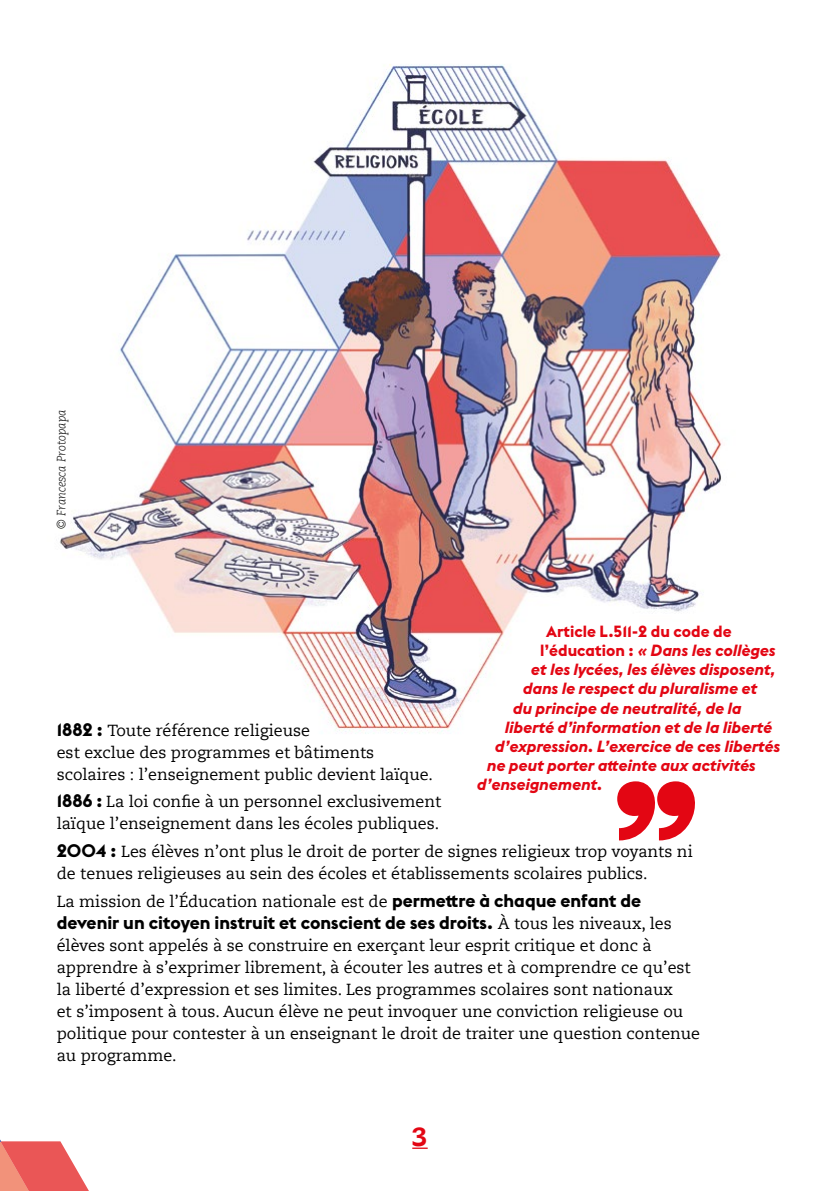
<style>
.page{position:relative;width:840px;height:1191px;background:#fff}
.page>*{position:absolute;margin:0;border:0;box-sizing:border-box;transform-origin:0 0}
.t1{font:800 26px "Caecilia LT Pro 85";color:#e30613}
.t2{font:700 18px "Euclid Flex";color:#000}
.t3{font:16px/22px "Caecilia LT Pro 55 Roman";color:#000}
.t4{font:italic 700 16px "Euclid Flex";color:#e30613}
.t5{font:700 16px "Euclid Flex";color:#e30613}
.t6{font:italic 300 12px "Caecilia LT Pro 46";color:#000}
.s1{font-style:normal}
.s2{font-family:"Euclid Flex";font-weight:700;font-size:18px}
.s3{font-family:"Caecilia LT Pro 55 Roman";font-weight:400;font-size:16px}
</style>
<div class="page">
<svg style="left:412px;top:1147px;width:15px;height:1px"></svg>
<img style="left:60px;top:64px;width:662px;height:670px">
<svg style="left:617px;top:781px;width:78px;height:59px"></svg>
<svg style="left:0;top:1139px;width:89px;height:52px"></svg>
<p class="t6" style="left:54px;top:528px;width:121px;rotate:-90deg">© Francesca Protopapa</p>
<p class="t5" style="left:546px;top:622px;width:187px">Article L.511-2 du code de</p>
<p class="t4" style="left:540px;top:641px;width:236px"><span class="s1">l’éducation :</span> « Dans les collèges</p>
<p class="t4" style="left:530px;top:660px;width:246px">et les lycées, les élèves disposent,</p>
<p class="t4" style="left:522px;top:679px;width:235px">dans le respect du pluralisme et</p>
<p class="t4" style="left:512px;top:698px;width:230px">du principe de neutralité, de la</p>
<p class="t4" style="left:504px;top:718px;width:268px">liberté d’information et de la liberté</p>
<p class="t4" style="left:494px;top:737px;width:286px">d’expression. L’exercice de ces libertés</p>
<p class="t4" style="left:486px;top:756px;width:270px">ne peut porter atteinte aux activités</p>
<p class="t4" style="left:476px;top:775px;width:127px">d’enseignement.</p>
<p class="t3" style="left:57px;top:718px;width:377px"><span class="s2">1882 :</span> Toute référence religieuse<br>est exclue des programmes et bâtiments scolaires : l’enseignement public devient laïque.</p>
<p class="t3" style="left:57px;top:790px;width:386px"><span class="s2">1886 :</span> La loi confie à un personnel exclusivement laïque l’enseignement dans les écoles publiques.</p>
<p class="t3" style="left:57px;top:840px;width:637px"><span class="s2">2004 :</span> Les élèves n’ont plus le droit de porter de signes religieux trop voyants ni de tenues religieuses au sein des écoles et établissements scolaires publics.</p>
<p class="t3" style="left:57px;top:889px;width:585px">La mission de l’Éducation nationale est de <span class="s2">permettre à chaque enfant de</span></p>
<p class="t2" style="left:57px;top:912px;width:616px">devenir un citoyen instruit et conscient de ses droits. <span class="s3">À tous les niveaux, les</span></p>
<p class="t3" style="left:57px;top:933px;width:644px">élèves sont appelés à se construire en exerçant leur esprit critique et donc à apprendre à s’exprimer librement, à écouter les autres et à comprendre ce qu’est la liberté d’expression et ses limites. Les programmes scolaires sont nationaux<br>et s’imposent à tous. Aucun élève ne peut invoquer une conviction religieuse ou politique pour contester à un enseignant le droit de traiter une question contenue au programme.</p>
<p class="t1" style="left:412px;top:1118px;width:17px">3</p>
</div>
